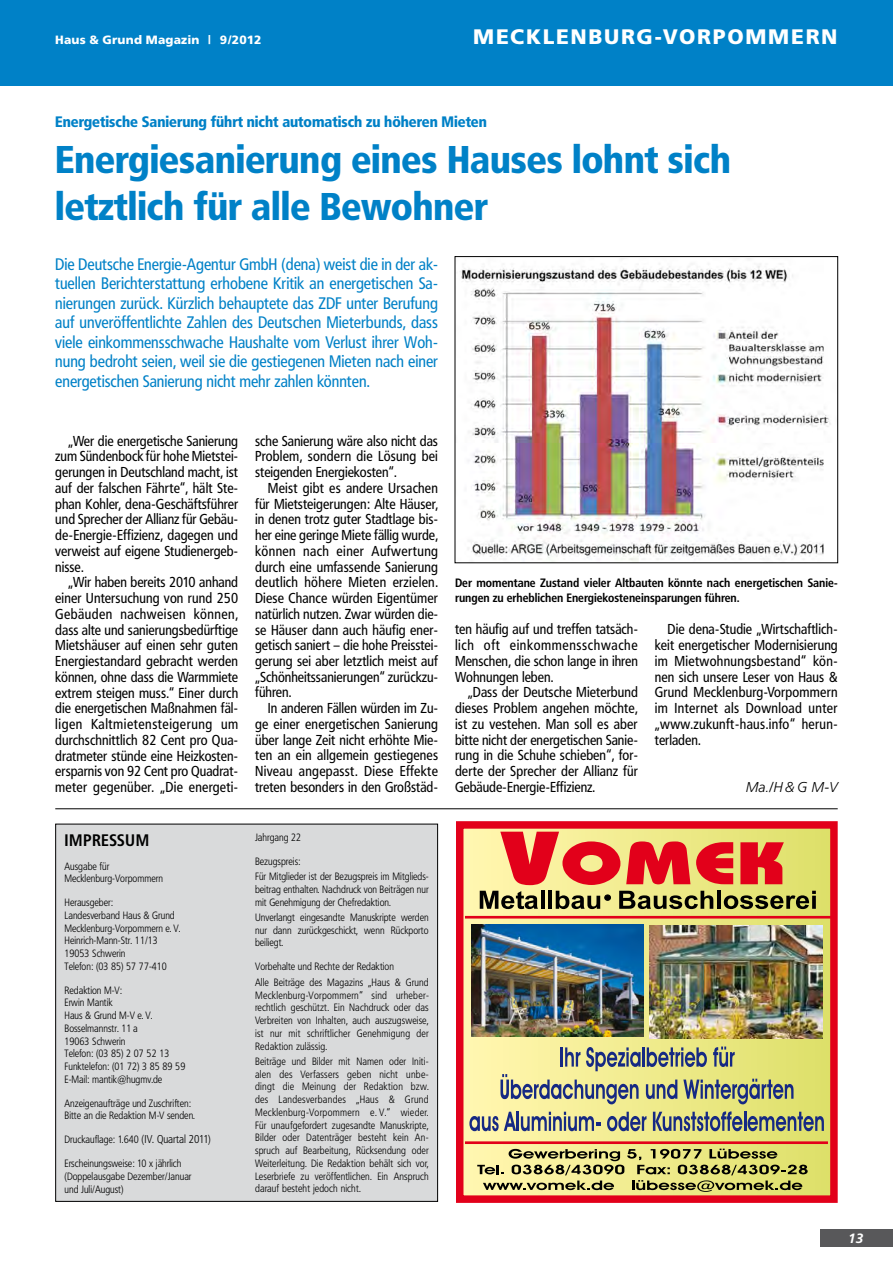
<style>
.page{position:relative;width:893px;height:1263px;background:#fff}
.page>*{position:absolute;margin:0;border:0;box-sizing:border-box;transform-origin:0 0}
.t1{font:900 38.25px/46.5px "Frutiger Condensed BQ";color:#0081c7}
.t2{font:900 21px "Frutiger";letter-spacing:.08em;color:#fff}
.t3{font:16.5px/19.5px "Frutiger Condensed BQ";color:#0081c7;text-align:justify}
.t4{font:700 16.5px "Frutiger Condensed BQ";color:#000}
.t5{font:900 15px "Frutiger Condensed BQ";color:#0081c7}
.t6{font:14.25px/15.8px "Frutiger Condensed BQ";color:#000;text-align:justify}
.t7{font:italic 300 14.25px "Frutiger";color:#000}
.t8{font:italic 700 13.5px "Frutiger";color:#fff}
.t9{font:700 12px/14.2px "Frutiger Condensed BQ";color:#000}
.t10{font:900 12px "Frutiger";letter-spacing:.015em;color:#fff}
.t11{font:300 10.5px/12.8px "Frutiger Condensed BQ";color:#000}
.s1{font-size:11.25px}
</style>
<div class="page">
<div style="left:821px;top:1229px;width:72px;height:17px;background:#58585a"></div>
<div style="left:0;top:0;width:893px;height:85px;background:#0081c7"></div>
<div style="left:56px;top:824px;width:382px;height:377px;background:#d9dadb"></div>
<div style="left:55px;top:824px;width:383px;height:378px;border:1px solid #000"></div>
<svg style="left:464px;top:829px;width:366px;height:366px;background:#ece68b"></svg>
<div style="left:456px;top:821px;width:382px;height:382px;border:7px solid #e2001a"></div>
<svg style="left:477px;top:1149px;width:331px;height:43px;background:#b4b16b"></svg>
<hr style="left:465px;top:1141px;width:363px;height:3px;background:#e2001a">
<svg style="left:500px;top:832px;width:284px;height:53px;background:#e8664c"></svg>
<svg style="left:480px;top:891px;width:58px;height:18px"></svg>
<hr style="left:541px;top:891px;width:3px;height:18px;background:#000">
<hr style="left:548px;top:891px;width:4px;height:18px;background:#000">
<svg style="left:619px;top:891px;width:94px;height:18px;background:#84824c"></svg>
<hr style="left:717px;top:891px;width:4px;height:18px;background:#000">
<svg style="left:724px;top:891px;width:92px;height:18px;background:#898a46"></svg>
<svg style="left:812px;top:896px;width:4px;height:13px"></svg>
<svg style="left:556px;top:891px;width:55px;height:18px"></svg>
<hr style="left:465px;top:916px;width:366px;height:2px;background:#e2001a">
<img style="left:650px;top:926px;width:172px;height:112px">
<svg style="left:500px;top:1046px;width:293px;height:58px;background:#bdbe8a"></svg>
<svg style="left:469px;top:1112px;width:131px;height:19px;background:#a1a396"></svg>
<svg style="left:607px;top:1112px;width:39px;height:19px"></svg>
<svg style="left:653px;top:1111px;width:171px;height:20px;background:#8e957e"></svg>
<img style="left:471px;top:924px;width:172px;height:112px">
<hr style="left:55px;top:808px;width:783px;height:1px;background:#000">
<img style="left:460px;top:264px;width:371px;height:297px">
<div style="left:455px;top:256px;width:383px;height:307px;border:1px solid #000"></div>
<p class="t10" style="left:55px;top:33px;width:208px">HAUS &amp; GRUND MAGAZIN | 9/2012</p>
<h2 class="t2" style="left:473px;top:24px;width:366px">MECKLENBURG-VORPOMMERN</h2>
<p class="t5" style="left:55px;top:112px;width:433px">Energetische Sanierung führt nicht automatisch zu höheren Mieten</p>
<h1 class="t1" style="left:55px;top:136px;width:677px">Energiesanierung eines Hauses lohnt sich letztlich für alle Bewohner</h1>
<p class="t3" style="left:55px;top:254px;width:384px">Die Deutsche Energie-Agentur GmbH (dena) weist die in der ak&shy;tuellen Berichterstattung erhobene Kritik an energetischen Sa&shy;nierungen zurück. Kürzlich behauptete das ZDF unter Berufung auf unveröffentlichte Zahlen des Deutschen Mieterbunds, dass viele einkommensschwache Haushalte vom Verlust ihrer Woh&shy;nung bedroht seien, weil sie die gestiegenen Mieten nach einer energetischen Sanierung nicht mehr zahlen könnten.</p>
<p class="t6" style="left:55px;top:433px;width:184px;text-indent:13px">„Wer die energetische Sanierung zum Sündenbock für hohe Mietstei&shy;gerungen in Deutschland macht, ist auf der falschen Fährte“, hält Ste&shy;phan Kohler, dena-Geschäftsführer und Sprecher der Allianz für Gebäu&shy;de-Energie-Effizienz, dagegen und verweist auf eigene Studienergeb&shy;nisse.</p>
<p class="t6" style="left:55px;top:574px;width:184px;text-indent:13px">„Wir haben bereits 2010 anhand einer Untersuchung von rund 250<br>Gebäuden nachweisen können, dass alte und sanierungsbedürftige Mietshäuser auf einen sehr guten Energiestandard gebracht werden können, ohne dass die Warmmiete extrem steigen muss.“ Einer durch die energetischen Maßnahmen fäl&shy;ligen Kaltmietensteigerung um durchschnittlich 82 Cent pro Qua&shy;dratmeter stünde eine Heizkosten&shy;ersparnis von 92 Cent pro Quadrat&shy;meter gegenüber. „Die energeti-</p>
<p class="t4" style="left:65px;top:830px;width:8px">Impressum</p>
<p class="t11" style="left:65px;top:860px;width:100px">Ausgabe für<br>Mecklenburg-Vorpommern</p>
<p class="t11" style="left:65px;top:896px;width:117px">Herausgeber:<br>Landesverband Haus &amp; Grund<br>Mecklenburg-Vorpommern e. V.<br>Heinrich-Mann-Str. 11/13<br>19053 Schwerin<br>Telefon: (03 85) 57 77-410</p>
<p class="t11" style="left:65px;top:984px;width:122px">Redaktion M-V:<br>Erwin Mantik<br>Haus &amp; Grund M-V e. V.<br>Bosselmannstr. 11 a<br>19063 Schwerin<br>Telefon: (03 85) 2 07 52 13<br>Funktelefon: (01 72) 3 85 89 59<br>E-Mail: mantik@hugmv.de</p>
<p class="t11" style="left:65px;top:1097px;width:132px">Anzeigenaufträge und Zuschriften:<br>Bitte an die Redaktion M-V senden.</p>
<p class="t11" style="left:65px;top:1133px;width:148px">Druckauflage: 1.640 <span class="s1">(IV. Quartal 2011)</span></p>
<p class="t11" style="left:65px;top:1157px;width:129px">Erscheinungsweise: 10 x jährlich (Doppelausgabe Dezember/Januar und Juli/August)</p>
<p class="t6" style="left:255px;top:432px;width:184px">sche Sanierung wäre also nicht das Problem, sondern die Lösung bei steigenden Energiekosten“.</p>
<p class="t6" style="left:255px;top:480px;width:184px;text-indent:13px">Meist gibt es andere Ursachen für Mietsteigerungen: Alte Häuser, in denen trotz guter Stadtlage bis&shy;her eine geringe Miete fällig wurde, können nach einer Aufwertung durch eine umfassende Sanierung deutlich höhere Mieten erzielen.<br>Diese Chance würden Eigentümer natürlich nutzen. Zwar würden die&shy;se Häuser dann auch häufig ener&shy;getisch saniert – die hohe Preisstei&shy;gerung sei aber letztlich meist auf „Schönheitssanierungen“ zurückzu&shy;führen.</p>
<p class="t6" style="left:255px;top:700px;width:184px;text-indent:13px">In anderen Fällen würden im Zu&shy;ge einer energetischen Sanierung über lange Zeit nicht erhöhte Mie&shy;ten an ein allgemein gestiegenes Niveau angepasst. Diese Effekte treten besonders in den Großstäd-</p>
<p class="t11" style="left:255px;top:831px;width:48px">Jahrgang 22</p>
<p class="t11" style="left:255px;top:853px;width:175px;line-height:15.5px">Bezugspreis:<br>Für Mitglieder ist der Bezugspreis im Mitglieds-</p>
<p class="t11" style="left:255px;top:883px;width:175px">beitrag enthalten. Nachdruck von Beiträgen nur mit Genehmigung der Chefredaktion.</p>
<p class="t11" style="left:255px;top:911px;width:175px;text-align:justify">Unverlangt eingesandte Manuskripte werden nur dann zurückgeschickt, wenn Rückporto beiliegt.</p>
<p class="t11" style="left:255px;top:959px;width:175px;line-height:15.5px">Vorbehalte und Rechte der Redaktion<br>Alle Beiträge des Magazins „Haus &amp; Grund</p>
<p class="t11" style="left:255px;top:989px;width:175px;text-align:justify">Mecklenburg-Vorpommern“ sind urheber&shy;rechtlich geschützt. Ein Nachdruck oder das Verbreiten von Inhalten, auch auszugsweise, ist nur mit schriftlicher Genehmigung der Redaktion zulässig.</p>
<p class="t11" style="left:255px;top:1055px;width:175px;text-align:justify">Beiträge und Bilder mit Namen oder Initi&shy;alen des Verfassers geben nicht unbe&shy;dingt die Meinung der Redaktion bzw. des Landesverbandes „Haus &amp; Grund Mecklenburg-Vorpommern e. V.“ wieder.<br>Für unaufgefordert zugesandte Manuskripte, Bilder oder Datenträger besteht kein An&shy;spruch auf Bearbeitung, Rücksendung oder Weiterleitung. Die Redaktion behält sich vor, Leserbriefe zu veröffentlichen. Ein Anspruch darauf besteht jedoch nicht.</p>
<p class="t9" style="left:455px;top:576px;width:384px">Der momentane Zustand vieler Altbauten könnte nach energetischen Sanie&shy;rungen zu erheblichen Energiekosteneinsparungen führen.</p>
<p class="t6" style="left:455px;top:621px;width:184px">ten häufig auf und treffen tatsäch&shy;lich oft einkommensschwache Menschen, die schon lange in ihren Wohnungen leben.</p>
<p class="t6" style="left:455px;top:684px;width:184px;text-indent:13px">„Dass der Deutsche Mieterbund dieses Problem angehen möchte, ist zu vestehen. Man soll es aber bitte nicht der energetischen Sanie&shy;rung in die Schuhe schieben“, for&shy;derte der Sprecher der Allianz für Gebäude-Energie-Effizienz.</p>
<p class="t6" style="left:655px;top:621px;width:184px;text-indent:13px">Die dena-Studie „Wirtschaftlich&shy;keit energetischer Modernisierung im Mietwohnungsbestand“ kön&shy;nen sich unsere Leser von Haus &amp; Grund Mecklenburg-Vorpommern im Internet als Download unter „www.zukunft-haus.info“ herun&shy;terladen.</p>
<p class="t7" style="left:746px;top:779px;width:93px">Ma./H &amp; G M-V</p>
<p class="t8" style="left:848px;top:1230px;width:17px">13</p>
</div>
